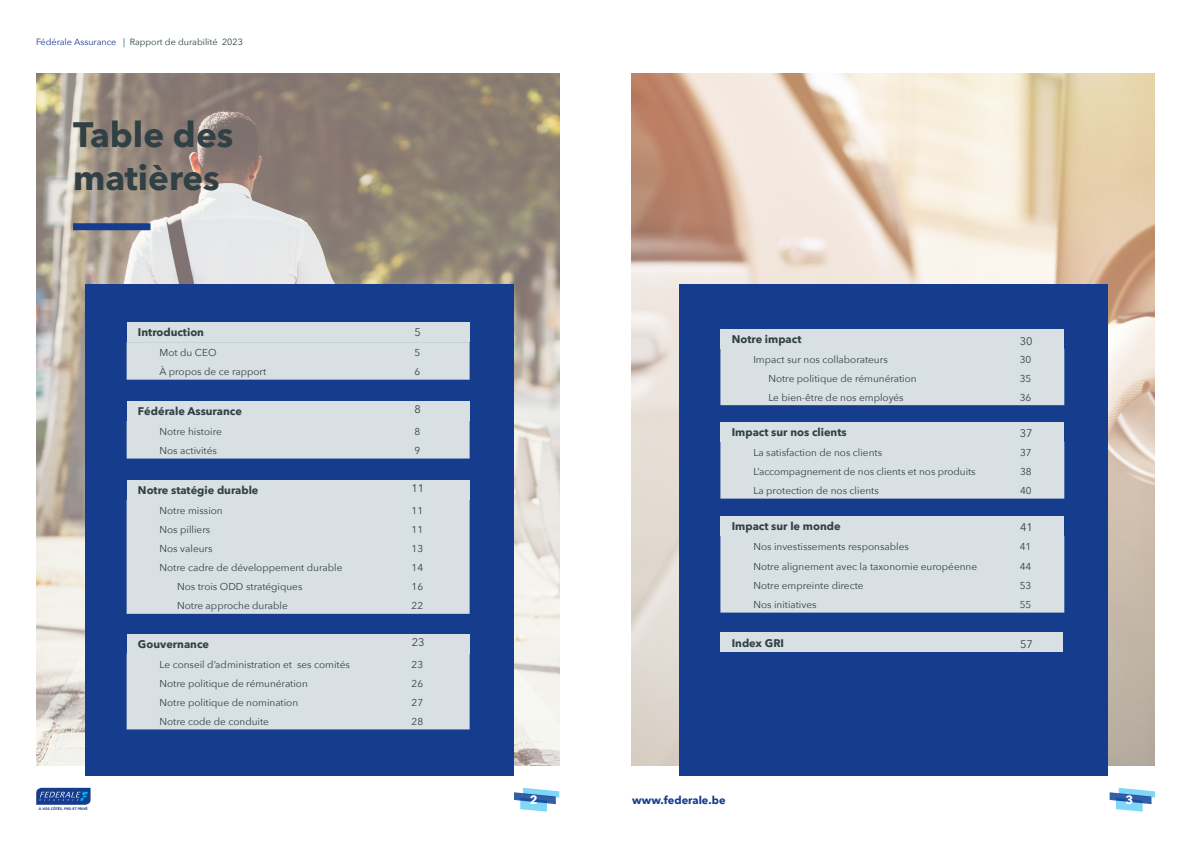
<style>
.page{position:relative;width:1191px;height:842px;background:#fff}
.page>*{position:absolute;margin:0;border:0;box-sizing:border-box;transform-origin:0 0}
._35_Header_Roboto{font:700 35px "Avenir Next Cyr";color:#304044}
.t1{font:700 12px "Avenir Next Cyr";color:#fff}
._9_Roboto{font:700 11px "Avenir Next Cyr";color:#304044}
.t2{font:700 11px "Avenir Next Cyr";color:#153c8d}
.t3{font:11px "Avenir Next";color:#304044}
._8_Source_Sans_Pro{font:10px "Avenir Next";color:#304044}
._8_C_Source_Sans_Pro{font:10px "Avenir Next";color:#304044}
.t4{font:9px "Avenir Next";color:#304044}
.t5{font:900 3.5px "Avenir";letter-spacing:-.005em;color:#153c8d}
.s1{color:#153c8d}
</style>
<div class="page">
<img style="left:36px;top:73px;width:523px;height:692px">
<img style="left:631px;top:73px;width:524px;height:692px">
<div style="left:73px;top:223px;width:77px;height:7px;background:#153c8d"></div>
<div style="left:85px;top:285px;width:429px;height:491px;background:#153c8d"></div>
<div style="left:679px;top:285px;width:428px;height:491px;background:#153c8d"></div>
<svg style="left:514px;top:788px;width:45px;height:24px"></svg>
<svg style="left:36px;top:788px;width:54px;height:17px"></svg>
<svg style="left:1109px;top:788px;width:46px;height:24px"></svg>
<div style="left:127px;top:322px;width:342px;height:20px;background:#d8e0e3"></div>
<div style="left:127px;top:342px;width:342px;height:38px;background:#d8e0e3"></div>
<div style="left:127px;top:401px;width:342px;height:20px;background:#d8e0e3"></div>
<div style="left:127px;top:421px;width:342px;height:37px;background:#d8e0e3"></div>
<div style="left:127px;top:480px;width:342px;height:20px;background:#d8e0e3"></div>
<div style="left:127px;top:500px;width:342px;height:114px;background:#d8e0e3"></div>
<div style="left:127px;top:634px;width:342px;height:19px;background:#d8e0e3"></div>
<div style="left:127px;top:653px;width:342px;height:76px;background:#d8e0e3"></div>
<div style="left:720px;top:329px;width:344px;height:20px;background:#d8e0e3"></div>
<div style="left:720px;top:349px;width:344px;height:56px;background:#d8e0e3"></div>
<div style="left:720px;top:422px;width:344px;height:20px;background:#d8e0e3"></div>
<div style="left:720px;top:442px;width:344px;height:57px;background:#d8e0e3"></div>
<div style="left:720px;top:516px;width:344px;height:20px;background:#d8e0e3"></div>
<div style="left:720px;top:536px;width:344px;height:77px;background:#d8e0e3"></div>
<div style="left:720px;top:632px;width:343px;height:20px;background:#d8e0e3"></div>
<p class="t4" style="left:36px;top:34px;width:208px"><span class="s1">Fédérale Assurance |</span> Rapport de durabilité 2023</p>
<p class="_35_Header_Roboto" style="left:73px;top:113px;width:162px">Table des</p>
<p class="_35_Header_Roboto" style="left:73px;top:156px;width:148px">matières</p>
<p class="t5" style="left:39px;top:806px;width:50px">À VOS CÔTÉS, PRO ET PRIVÉ</p>
<p class="t3" style="left:414px;top:322px;width:8px">5</p>
<p class="_9_Roboto" style="left:138px;top:326px;width:68px">Introduction</p>
<p class="_8_Source_Sans_Pro" style="left:160px;top:344px;width:58px">Mot du CEO</p>
<p class="_8_C_Source_Sans_Pro" style="left:414px;top:344px;width:7px">5</p>
<p class="_8_Source_Sans_Pro" style="left:160px;top:363px;width:108px">À propos de ce rapport</p>
<p class="_8_C_Source_Sans_Pro" style="left:414px;top:363px;width:7px">6</p>
<p class="_9_Roboto" style="left:138px;top:405px;width:105px">Fédérale Assurance</p>
<p class="_8_Source_Sans_Pro" style="left:160px;top:423px;width:64px">Notre histoire</p>
<p class="_8_C_Source_Sans_Pro" style="left:414px;top:423px;width:7px">8</p>
<p class="_8_Source_Sans_Pro" style="left:160px;top:442px;width:59px">Nos activités</p>
<p class="_8_C_Source_Sans_Pro" style="left:414px;top:442px;width:7px">9</p>
<p class="_9_Roboto" style="left:138px;top:483px;width:122px">Notre statégie durable</p>
<p class="_8_Source_Sans_Pro" style="left:160px;top:502px;width:65px">Notre mission</p>
<p class="_8_C_Source_Sans_Pro" style="left:411px;top:502px;width:13px">11</p>
<p class="_8_Source_Sans_Pro" style="left:160px;top:521px;width:52px">Nos pilliers</p>
<p class="_8_C_Source_Sans_Pro" style="left:411px;top:521px;width:13px">11</p>
<p class="_8_Source_Sans_Pro" style="left:160px;top:540px;width:54px">Nos valeurs</p>
<p class="_8_C_Source_Sans_Pro" style="left:411px;top:540px;width:13px">13</p>
<p class="_8_Source_Sans_Pro" style="left:160px;top:559px;width:184px">Notre cadre de développement durable</p>
<p class="_8_C_Source_Sans_Pro" style="left:411px;top:559px;width:13px">14</p>
<p class="_8_Source_Sans_Pro" style="left:177px;top:578px;width:127px">Nos trois ODD stratégiques</p>
<p class="_8_C_Source_Sans_Pro" style="left:411px;top:578px;width:13px">16</p>
<p class="_8_Source_Sans_Pro" style="left:177px;top:597px;width:112px">Notre approche durable</p>
<p class="_8_C_Source_Sans_Pro" style="left:411px;top:597px;width:13px">22</p>
<p class="_9_Roboto" style="left:138px;top:637px;width:73px">Gouvernance</p>
<p class="_8_Source_Sans_Pro" style="left:160px;top:656px;width:192px">Le conseil d’administration et ses comités</p>
<p class="_8_C_Source_Sans_Pro" style="left:411px;top:656px;width:13px">23</p>
<p class="_8_Source_Sans_Pro" style="left:160px;top:675px;width:150px">Notre politique de rémunération</p>
<p class="_8_C_Source_Sans_Pro" style="left:411px;top:675px;width:13px">26</p>
<p class="_8_Source_Sans_Pro" style="left:160px;top:694px;width:140px">Notre politique de nomination</p>
<p class="_8_C_Source_Sans_Pro" style="left:411px;top:694px;width:13px">27</p>
<p class="_8_Source_Sans_Pro" style="left:160px;top:713px;width:111px">Notre code de conduite</p>
<p class="_8_C_Source_Sans_Pro" style="left:411px;top:713px;width:13px">28</p>
<p class="t3" style="left:414px;top:400px;width:8px">8</p>
<p class="t3" style="left:411px;top:479px;width:14px">11</p>
<p class="t3" style="left:412px;top:633px;width:14px">23</p>
<p class="_9_Roboto" style="left:732px;top:332px;width:71px">Notre impact</p>
<p class="_8_Source_Sans_Pro" style="left:753px;top:351px;width:136px">Impact sur nos collaborateurs</p>
<p class="_8_C_Source_Sans_Pro" style="left:1019px;top:351px;width:13px">30</p>
<p class="_8_Source_Sans_Pro" style="left:768px;top:370px;width:150px">Notre politique de rémunération</p>
<p class="_8_C_Source_Sans_Pro" style="left:1019px;top:370px;width:13px">35</p>
<p class="_8_Source_Sans_Pro" style="left:768px;top:389px;width:137px">Le bien-être de nos employés</p>
<p class="_8_C_Source_Sans_Pro" style="left:1019px;top:389px;width:13px">36</p>
<p class="_9_Roboto" style="left:732px;top:425px;width:116px">Impact sur nos clients</p>
<p class="_8_Source_Sans_Pro" style="left:753px;top:444px;width:130px">La satisfaction de nos clients</p>
<p class="_8_C_Source_Sans_Pro" style="left:1020px;top:444px;width:13px">37</p>
<p class="_8_Source_Sans_Pro" style="left:753px;top:463px;width:224px">L’accompagnement de nos clients et nos produits</p>
<p class="_8_C_Source_Sans_Pro" style="left:1020px;top:463px;width:13px">38</p>
<p class="_8_Source_Sans_Pro" style="left:753px;top:482px;width:127px">La protection de nos clients</p>
<p class="_8_C_Source_Sans_Pro" style="left:1020px;top:482px;width:13px">40</p>
<p class="_9_Roboto" style="left:732px;top:519px;width:110px">Impact sur le monde</p>
<p class="_8_Source_Sans_Pro" style="left:753px;top:538px;width:157px">Nos investissements responsables</p>
<p class="_8_C_Source_Sans_Pro" style="left:1019px;top:538px;width:13px">41</p>
<p class="_8_Source_Sans_Pro" style="left:753px;top:558px;width:225px">Notre alignement avec la taxonomie européenne</p>
<p class="_8_C_Source_Sans_Pro" style="left:1019px;top:558px;width:13px">44</p>
<p class="_8_Source_Sans_Pro" style="left:753px;top:577px;width:112px">Notre empreinte directe</p>
<p class="_8_C_Source_Sans_Pro" style="left:1019px;top:577px;width:13px">53</p>
<p class="_8_Source_Sans_Pro" style="left:753px;top:596px;width:65px">Nos initiatives</p>
<p class="_8_C_Source_Sans_Pro" style="left:1019px;top:596px;width:13px">55</p>
<p class="_9_Roboto" style="left:732px;top:636px;width:54px">Index GRI</p>
<p class="t3" style="left:1019px;top:331px;width:14px">30</p>
<p class="t3" style="left:1019px;top:424px;width:14px">37</p>
<p class="t3" style="left:1020px;top:518px;width:14px">41</p>
<p class="t3" style="left:1020px;top:635px;width:14px">57</p>
<p class="t1" style="left:530px;top:792px;width:9px">2</p>
<p class="t2" style="left:632px;top:794px;width:95px">www.federale.be</p>
<p class="t1" style="left:1125px;top:792px;width:9px">3</p>
</div>
